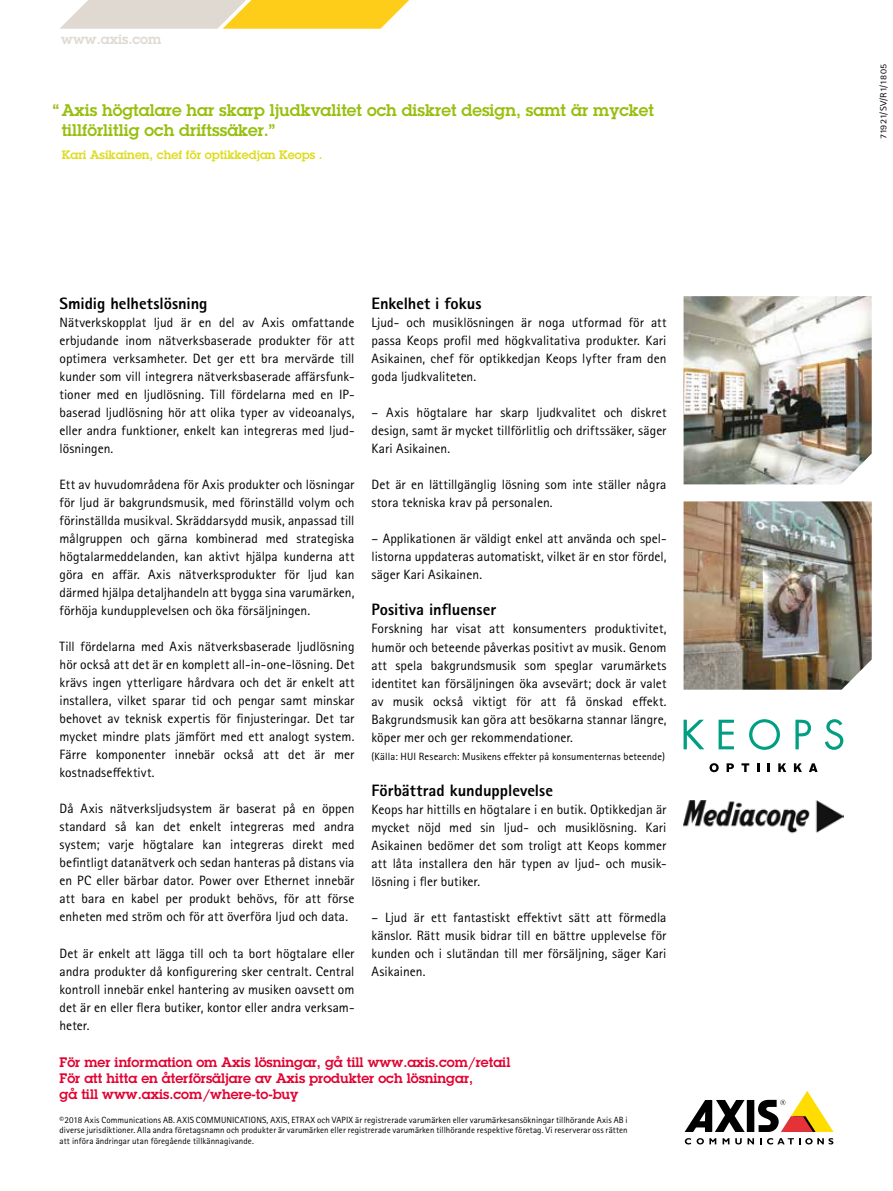
<style>
.page{position:relative;width:893px;height:1191px;background:#fff}
.page>*{position:absolute;margin:0;border:0;box-sizing:border-box;transform-origin:0 0}
.t1{font:600 16.5px/19.8px "Lubalin Graph ECG";color:#97bf0d}
.t2{font:800 16.5px "Rotis Sans Serif Pro";color:#000}
.t3{font:13.5px/18px "Rotis Sans Serif Pro";letter-spacing:.005em;color:#000;text-align:justify}
.t4{font:600 13.5px/16.2px "Lubalin Graph ECG";color:#e20030}
.t5{font:600 13.5px "Lubalin Graph ECG";color:#dfd9d1}
.t6{font:600 12px "Lubalin Graph ECG";color:#dedc1e}
.t7{font:10.5px "Rotis Sans Serif Pro";letter-spacing:.015em;color:#000}
.t8{font:9px/10.8px "Rotis Sans Serif Pro";letter-spacing:.01em;color:#000;text-align:justify}
.t9{font:9px "Rotis Sans Serif Pro";letter-spacing:-.01em;color:#000;scale:1.12 1}
</style>
<div class="page">
<div style="left:747px;top:1100px;width:7px;height:32px;background:#000"></div>
<svg style="left:685px;top:1100px;width:60px;height:32px"></svg>
<svg style="left:758px;top:1091px;width:75px;height:41px"></svg>
<svg style="left:685px;top:1138px;width:6px;height:6px"></svg>
<svg style="left:697px;top:1138px;width:19px;height:6px"></svg>
<svg style="left:723px;top:1138px;width:6px;height:6px"></svg>
<svg style="left:735px;top:1138px;width:19px;height:6px"></svg>
<svg style="left:760px;top:1138px;width:73px;height:6px"></svg>
<img style="left:684px;top:296px;width:188px;height:188px">
<img style="left:684px;top:501px;width:188px;height:188px">
<svg style="left:684px;top:719px;width:159px;height:31px"></svg>
<svg style="left:709px;top:763px;width:10px;height:9px"></svg>
<svg style="left:727px;top:763px;width:7px;height:9px"></svg>
<svg style="left:741px;top:763px;width:8px;height:9px"></svg>
<svg style="left:757px;top:763px;width:2px;height:9px"></svg>
<svg style="left:768px;top:763px;width:2px;height:9px"></svg>
<svg style="left:778px;top:763px;width:8px;height:9px"></svg>
<svg style="left:794px;top:763px;width:8px;height:9px"></svg>
<svg style="left:809px;top:763px;width:9px;height:9px"></svg>
<svg style="left:60px;top:0;width:349px;height:29px;background:#f0d783"></svg>
<img style="left:684px;top:800px;width:159px;height:34px">
<p class="t5" style="left:61px;top:30px;width:102px">www.axis.com</p>
<p class="t1" style="left:62px;top:101px;width:594px;text-indent:-9px">“ Axis högtalare har skarp ljudkvalitet och diskret design, samt är mycket tillförlitlig och driftssäker.”</p>
<p class="t6" style="left:62px;top:146px;width:262px">Kari Asikainen, chef för optikkedjan Keops .</p>
<p class="t2" style="left:60px;top:293px;width:150px">Smidig helhetslösning</p>
<p class="t3" style="left:60px;top:314px;width:297px">Nätverkskopplat ljud är en del av Axis omfattande erbjudande inom nätverksbaserade produkter för att optimera verksamheter. Det ger ett bra mervärde till kunder som vill integrera nätverksbaserade affärsfunk&shy;tioner med en ljudlösning. Till fördelarna med en IP&shy;baserad ljudlösning hör att olika typer av videoanalys, eller andra funktioner, enkelt kan integreras med ljud&shy;lösningen.</p>
<p class="t3" style="left:60px;top:476px;width:297px">Ett av huvudområdena för Axis produkter och lösningar för ljud är bakgrundsmusik, med förinställd volym och förinställda musikval. Skräddarsydd musik, anpassad till målgruppen och gärna kombinerad med strategiska högtalarmeddelanden, kan aktivt hjälpa kunderna att göra en affär. Axis nätverksprodukter för ljud kan därmed hjälpa detaljhandeln att bygga sina varumärken, förhöja kundupplevelsen och öka försäljningen.</p>
<p class="t3" style="left:60px;top:638px;width:297px">Till fördelarna med Axis nätverksbaserade ljudlösning hör också att det är en komplett all-in-one-lösning. Det krävs ingen ytterligare hårdvara och det är enkelt att installera, vilket sparar tid och pengar samt minskar behovet av teknisk expertis för finjusteringar. Det tar mycket mindre plats jämfört med ett analogt system.<br>Färre komponenter innebär också att det är mer kostnadseffektivt.</p>
<p class="t3" style="left:60px;top:800px;width:297px">Då Axis nätverksljudsystem är baserat på en öppen standard så kan det enkelt integreras med andra system; varje högtalare kan integreras direkt med befintligt datanätverk och sedan hanteras på distans via en PC eller bärbar dator. Power over Ethernet innebär att bara en kabel per produkt behövs, för att förse enheten med ström och för att överföra ljud och data.</p>
<p class="t3" style="left:60px;top:944px;width:297px">Det är enkelt att lägga till och ta bort högtalare eller andra produkter då konfigurering sker centralt. Central kontroll innebär enkel hantering av musiken oavsett om det är en eller flera butiker, kontor eller andra verksam&shy;heter.</p>
<p class="t2" style="left:372px;top:293px;width:111px">Enkelhet i fokus</p>
<p class="t3" style="left:372px;top:314px;width:297px">Ljud- och musiklösningen är noga utformad för att passa Keops profil med högkvalitativa produkter. Kari Asikainen, chef för optikkedjan Keops lyfter fram den goda ljudkvaliteten.</p>
<p class="t3" style="left:372px;top:404px;width:296px">– Axis högtalare har skarp ljudkvalitet och diskret design, samt är mycket tillförlitlig och driftssäker, säger Kari Asikainen.</p>
<p class="t3" style="left:372px;top:476px;width:296px">Det är en lättillgänglig lösning som inte ställer några stora tekniska krav på personalen.</p>
<p class="t3" style="left:372px;top:530px;width:297px">– Applikationen är väldigt enkel att använda och spel&shy;listorna uppdateras automatiskt, vilket är en stor fördel, säger Kari Asikainen.</p>
<p class="t2" style="left:372px;top:599px;width:126px">Positiva influenser</p>
<p class="t3" style="left:372px;top:620px;width:297px">Forskning har visat att konsumenters produktivitet, humör och beteende påverkas positivt av musik. Genom att spela bakgrundsmusik som speglar varumärkets identitet kan försäljningen öka avsevärt; dock är valet av musik också viktigt för att få önskad effekt.<br>Bakgrundsmusik kan göra att besökarna stannar längre, köper mer och ger rekommendationer.</p>
<p class="t7" style="left:372px;top:750px;width:295px">(Källa: HUI Research: Musikens effekter på konsumenternas beteende)</p>
<p class="t2" style="left:372px;top:779px;width:183px">Förbättrad kundupplevelse</p>
<p class="t3" style="left:372px;top:800px;width:296px">Keops har hittills en högtalare i en butik. Optikkedjan är mycket nöjd med sin ljud- och musiklösning. Kari Asikainen bedömer det som troligt att Keops kommer att låta installera den här typen av ljud- och musik&shy;lösning i fler butiker.</p>
<p class="t3" style="left:372px;top:908px;width:297px">– Ljud är ett fantastiskt effektivt sätt att förmedla känslor. Rätt musik bidrar till en bättre upplevelse för kunden och i slutändan till mer försäljning, säger Kari Asikainen.</p>
<p class="t4" style="left:60px;top:1054px;width:452px">För mer information om Axis lösningar, gå till www.axis.com/retail<br>För att hitta en återförsäljare av Axis produkter och lösningar,<br>gå till www.axis.com/where-to-buy</p>
<p class="t8" style="left:60px;top:1114px;width:570px">©2018 Axis Communications AB. AXIS COMMUNICATIONS, AXIS, ETRAX och VAPIX är registrerade varumärken eller varumärkesansökningar tillhörande Axis AB i diverse jurisdiktioner. Alla andra företagsnamn och produkter är varumärken eller registrerade varumärken tillhörande respektive företag. Vi reserverar oss rätten att införa ändringar utan föregående tillkännagivande.</p>
<p class="t9" style="left:878px;top:139px;width:69px;rotate:-90deg">71921/SV/R1/1805</p>
</div>
